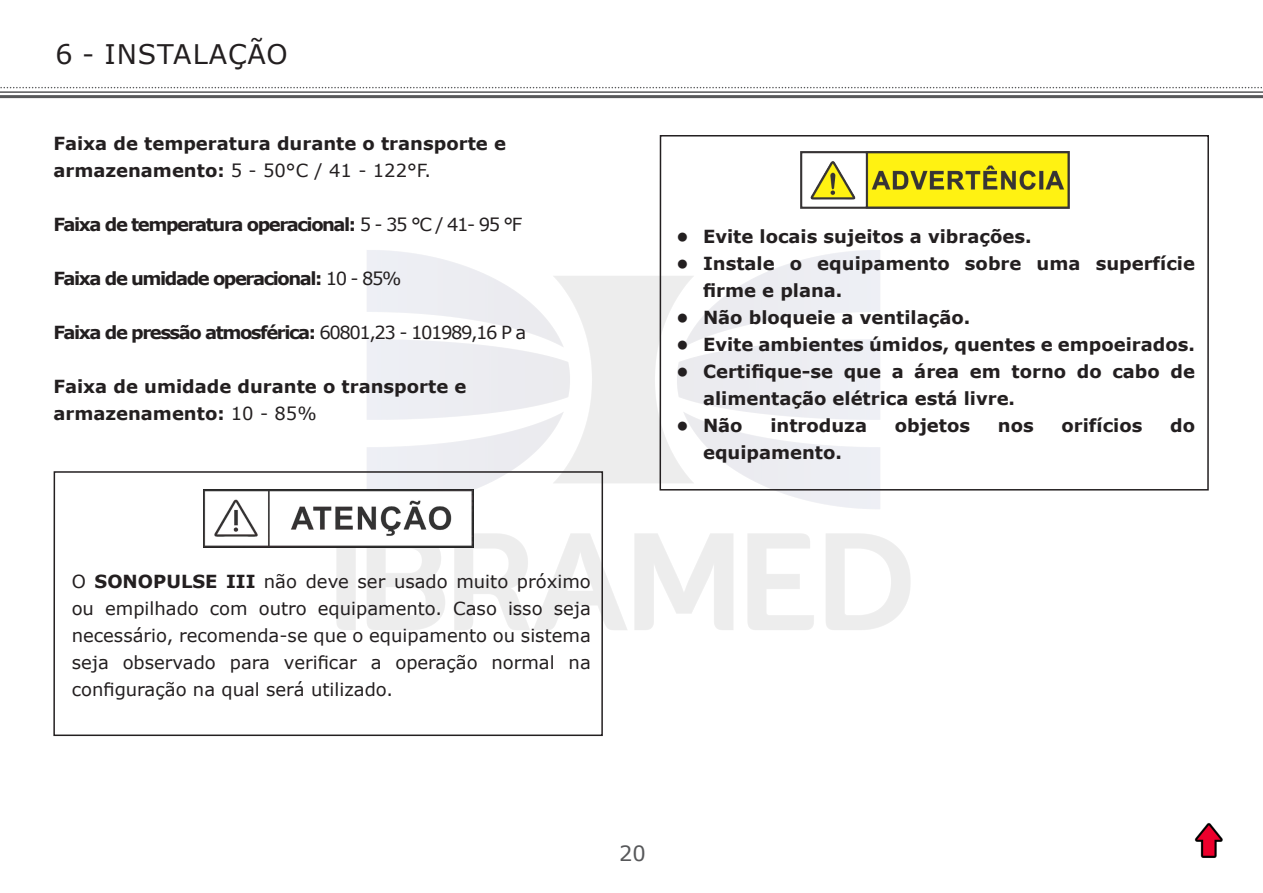
<style>
.page{position:relative;width:1263px;height:893px;background:#fff}
.page>*{position:absolute;margin:0;border:0;box-sizing:border-box;transform-origin:0 0}
.TITULO_1{font:27px "Verdana";letter-spacing:.035em;color:#231f20}
.t1{font:21px "Verdana";color:#57585a}
.Texto{font:700 18px/27px "Verdana";color:#231f20}
.Texto-2{font:18px/27px "Verdana";color:#231f20;text-align:justify}
.Texto-3{font:700 18px "Verdana";letter-spacing:-.08em;color:#231f20}
.s1{font-weight:700}
.s2{font-weight:400}
</style>
<div class="page">
<svg style="left:0;top:87px;width:1262px;height:1px"></svg>
<hr style="left:0;top:91px;width:1263px;height:2px;background:#57585a">
<hr style="left:0;top:95px;width:1263px;height:3px;background:#57585a">
<img style="left:1194px;top:823px;width:29px;height:35px">
<img style="left:336px;top:250px;width:575px;height:380px">
<div style="left:53px;top:471px;width:550px;height:265px;border:2px solid #231f20"></div>
<img style="left:204px;top:489px;width:269px;height:59px">
<div style="left:659px;top:135px;width:550px;height:356px;border:2px solid #231f20"></div>
<img style="left:800px;top:152px;width:270px;height:57px">
<p class="TITULO_1" style="left:56px;top:36px;width:234px">6 - INSTALAÇÃO</p>
<p class="Texto" style="left:53px;top:130px;width:454px">Faixa de temperatura durante o transporte e</p>
<p class="Texto-2" style="left:53px;top:157px;width:379px"><span class="s1">armazenamento:</span> 5 - 50°C / 41 - 122°F.</p>
<p class="Texto-3" style="left:53px;top:212px;width:470px">Faixa de temperatura operacional: <span class="s2">5 - 35 °C / 41- 95 °F</span></p>
<p class="Texto-3" style="left:53px;top:266px;width:350px">Faixa de umidade operacional: <span class="s2">10 - 85%</span></p>
<p class="Texto-3" style="left:53px;top:320px;width:474px">Faixa de pressão atmosférica: <span class="s2">60801,23 - 101989,16 P a</span></p>
<p class="Texto" style="left:53px;top:373px;width:414px">Faixa de umidade durante o transporte e</p>
<p class="Texto" style="left:53px;top:400px;width:265px">armazenamento: <span class="s2">10 - 85%</span></p>
<p class="Texto-2" style="left:72px;top:568px;width:521px">O <span class="s1">SONOPULSE III</span> não deve ser usado muito próximo ou empilhado com outro equipamento. Caso isso seja necessário, recomenda-se que o equipamento ou sistema seja observado para verificar a operação normal na configuração na qual será utilizado.</p>
<p class="Texto" style="left:676px;top:223px;width:357px">• Evite locais sujeitos a vibrações.</p>
<p class="Texto" style="left:703px;top:250px;width:493px;text-indent:-27px">• Instale o equipamento sobre uma superfície firme e plana.</p>
<p class="Texto" style="left:676px;top:304px;width:296px">• Não bloqueie a ventilação.</p>
<p class="Texto" style="left:676px;top:331px;width:520px">• Evite ambientes úmidos, quentes e empoeirados.</p>
<p class="Texto" style="left:703px;top:358px;width:493px;text-indent:-27px">• Certifique-se que a área em torno do cabo de alimentação elétrica está livre.</p>
<p class="Texto" style="left:676px;top:412px;width:68px">• Não</p>
<p class="Texto" style="left:770px;top:412px;width:98px">introduza</p>
<p class="Texto" style="left:895px;top:412px;width:77px">objetos</p>
<p class="Texto" style="left:998px;top:412px;width:37px">nos</p>
<p class="Texto" style="left:1061px;top:412px;width:82px">orifícios</p>
<p class="Texto" style="left:1170px;top:412px;width:26px">do</p>
<p class="Texto" style="left:703px;top:439px;width:140px">equipamento.</p>
<p class="t1" style="left:619px;top:839px;width:28px">20</p>
</div>
